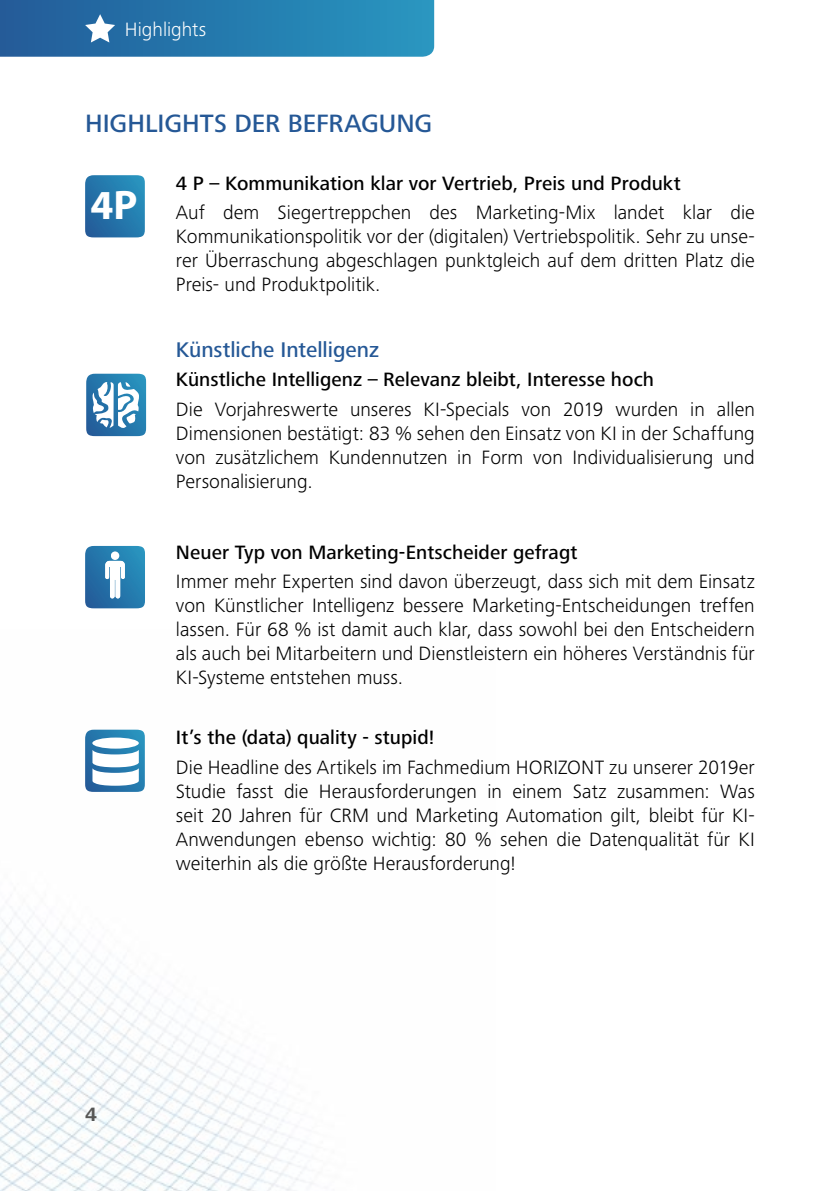
<style>
.page{position:relative;width:840px;height:1191px;background:#fff}
.page>*{position:absolute;margin:0;border:0;box-sizing:border-box;transform-origin:0 0}
.t1{font:700 41.4px "Myriad Pro";color:#fff}
.t2{font:500 26px "Hd M Frutiger Next Pro";color:#255896}
.t3{font:500 22px "Hd M Frutiger Next Pro";color:#255896}
.t4{font:300 20px/24px "Hd M Frutiger Next Pro";letter-spacing:.005em;color:#000;text-align:justify}
.t5{font:500 20px "Hd M Frutiger Next Pro";letter-spacing:.005em;color:#000}
.t6{font:300 20px "Hd M Frutiger Next Pro";color:#fff}
.t7{font:700 20px "Hd M Frutiger Next Pro";color:#565655}
</style>
<div class="page">
<img style="left:0;top:912px;width:313px;height:279px">
<svg style="left:0;top:0;width:434px;height:57px;background:#297bae"></svg>
<svg style="left:85px;top:729px;width:60px;height:63px"></svg>
<svg style="left:86px;top:374px;width:60px;height:62px"></svg>
<svg style="left:85px;top:546px;width:60px;height:62px;background:#498eb9"></svg>
<svg style="left:85px;top:175px;width:60px;height:62px;background:#287aad"></svg>
<p class="t6" style="left:125px;top:17px;width:83px">Highlights</p>
<h2 class="t2" style="left:85px;top:109px;width:348px">HIGHLIGHTS DER BEFRAGUNG</h2>
<h1 class="t1" style="left:91px;top:178px;width:49px">4P</h1>
<p class="t5" style="left:176px;top:171px;width:506px">4 P – Kommunikation klar vor Vertrieb, Preis und Produkt</p>
<p class="t4" style="left:176px;top:201px;width:580px">Auf dem Siegertreppchen des Marketing-Mix landet klar die Kommunikationspolitik vor der (digitalen) Vertriebspolitik. Sehr zu unse&shy;rer Überraschung abgeschlagen punktgleich auf dem dritten Platz die Preis- und Produktpolitik.</p>
<p class="t3" style="left:176px;top:337px;width:204px">Künstliche Intelligenz</p>
<p class="t5" style="left:176px;top:368px;width:479px">Künstliche Intelligenz – Relevanz bleibt, Interesse hoch</p>
<p class="t4" style="left:176px;top:397px;width:580px">Die Vorjahreswerte unseres KI-Specials von 2019 wurden in allen Dimensionen bestätigt: 83 % sehen den Einsatz von KI in der Schaffung von zusätzlichem Kundennutzen in Form von Individualisierung und Personalisierung.</p>
<p class="t5" style="left:176px;top:540px;width:403px">Neuer Typ von Marketing-Entscheider gefragt</p>
<p class="t4" style="left:176px;top:570px;width:580px">Immer mehr Experten sind davon überzeugt, dass sich mit dem Einsatz von Künstlicher Intelligenz bessere Marketing-Entscheidungen treffen lassen. Für 68 % ist damit auch klar, dass sowohl bei den Entscheidern als auch bei Mitarbeitern und Dienstleistern ein höheres Verständnis für KI-Systeme entstehen muss.</p>
<p class="t5" style="left:176px;top:725px;width:260px">It’s the (data) quality - stupid!</p>
<p class="t4" style="left:176px;top:755px;width:580px">Die Headline des Artikels im Fachmedium HORIZONT zu unserer 2019er Studie fasst die Herausforderungen in einem Satz zusammen: Was seit 20 Jahren für CRM und Marketing Automation gilt, bleibt für KI-Anwendungen ebenso wichtig: 80 % sehen die Datenqualität für KI weiterhin als die größte Herausforderung!</p>
<p class="t7" style="left:85px;top:1102px;width:13px">4</p>
</div>
